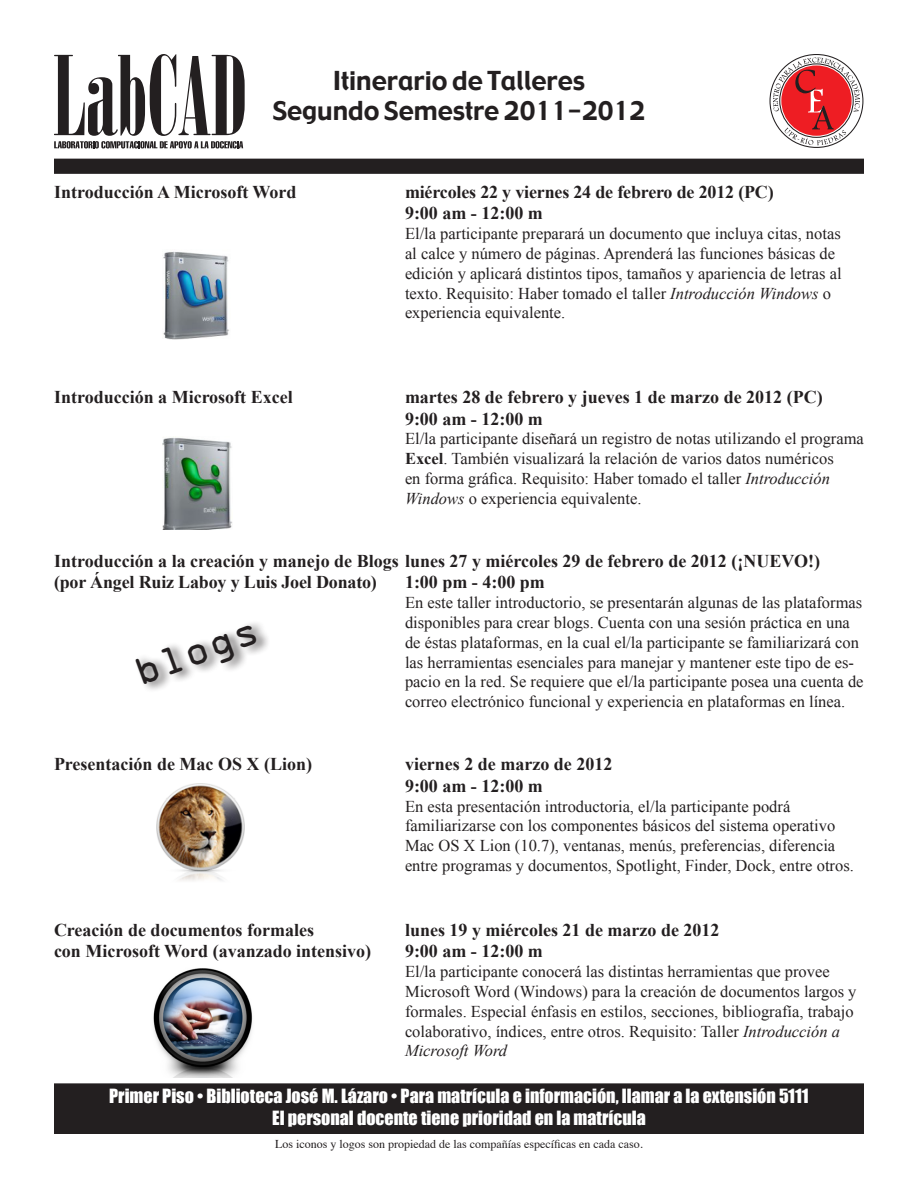
<style>
.page{position:relative;width:918px;height:1188px;background:#fff}
.page>*{position:absolute;margin:0;border:0;box-sizing:border-box;transform-origin:0 0}
.t1{font:36px "OCRA Std";color:#231f20}
.t2{font:25.5px "Gadget";color:#231f20}
.t3{font:700 18px/21.6px "Times New Roman";color:#231f20}
.t4{font:18px "Impact";color:#fff}
.t5{font:16.5px/19.8px "Times New Roman";color:#231f20}
.t6{font:12px "Times";color:#231f20}
.s1{font-style:italic}
.s2{font-weight:700}
</style>
<div class="page">
<div style="left:55px;top:1084px;width:808px;height:49px;background:#231f20"></div>
<div style="left:54px;top:1083px;width:810px;height:51px;border:2px solid #231f20"></div>
<svg style="left:54px;top:54px;width:191px;height:94px"></svg>
<svg style="left:773px;top:57px;width:87px;height:88px"></svg>
<div style="left:55px;top:159px;width:808px;height:14px;background:#231f20"></div>
<div style="left:54px;top:159px;width:810px;height:15px;border:2px solid #231f20"></div>
<img style="left:163px;top:251px;width:66px;height:89px">
<img style="left:163px;top:437px;width:69px;height:93px">
<img style="left:153px;top:968px;width:100px;height:110px">
<img style="left:157px;top:783px;width:87px;height:98px">
<div style="left:134px;top:620px;width:137px;height:73px;background:#231f20;opacity:.75"></div>
<p class="t2" style="left:333px;top:64px;width:254px">Itinerario de Talleres</p>
<p class="t2" style="left:273px;top:94px;width:374px">Segundo Semestre 2011-2012</p>
<p class="t3" style="left:54px;top:181px;width:244px">Introducción A Microsoft Word</p>
<p class="t3" style="left:405px;top:181px;width:370px">miércoles 22 y viernes 24 de febrero de 2012 (PC)<br>9:00 am - 12:00 m</p>
<p class="t5" style="left:405px;top:224px;width:438px">El/la participante preparará un documento que incluya citas, notas al calce y número de páginas. Aprenderá las funciones básicas de edición y aplicará distintos tipos, tamaños y apariencia de letras al texto. Requisito: Haber tomado el taller <span class="s1">Introducción Windows</span> o experiencia equivalente.</p>
<p class="t3" style="left:54px;top:386px;width:240px">Introducción a Microsoft Excel</p>
<p class="t3" style="left:405px;top:386px;width:419px">martes 28 de febrero y jueves 1 de marzo de 2012 (PC)<br>9:00 am - 12:00 m</p>
<p class="t5" style="left:405px;top:429px;width:460px">El/la participante diseñará un registro de notas utilizando el programa <span class="s2">Excel</span>. También visualizará la relación de varios datos numéricos<br>en forma gráfica. Requisito: Haber tomado el taller <span class="s1">Introducción Windows</span> o experiencia equivalente.</p>
<p class="t3" style="left:54px;top:550px;width:768px">Introducción a la creación y manejo de Blogs lunes 27 y miércoles 29 de febrero de 2012 (¡NUEVO!)</p>
<p class="t3" style="left:54px;top:571px;width:324px">(por Ángel Ruiz Laboy y Luis Joel Donato)</p>
<p class="t3" style="left:405px;top:571px;width:141px">1:00 pm - 4:00 pm</p>
<p class="t5" style="left:405px;top:593px;width:460px">En este taller introductorio, se presentarán algunas de las plataformas disponibles para crear blogs. Cuenta con una sesión práctica en una de éstas plataformas, en la cual el/la participante se familiarizará con las herramientas esenciales para manejar y mantener este tipo de es&shy;pacio en la red. Se requiere que el/la participante posea una cuenta de correo electrónico funcional y experiencia en plataformas en línea.</p>
<p class="t1" style="left:130px;top:658px;width:131px;rotate:-20deg">blogs</p>
<p class="t3" style="left:54px;top:753px;width:260px">Presentación de Mac OS X (Lion)</p>
<p class="t3" style="left:405px;top:753px;width:209px">viernes 2 de marzo de 2012<br>9:00 am - 12:00 m</p>
<p class="t5" style="left:405px;top:796px;width:450px">En esta presentación introductoria, el/la participante podrá familiarizarse con los componentes básicos del sistema operativo Mac OS X Lion (10.7), ventanas, menús, preferencias, diferencia entre programas y documentos, Spotlight, Finder, Dock, entre otros.</p>
<p class="t3" style="left:54px;top:919px;width:262px">Creación de documentos formales</p>
<p class="t3" style="left:405px;top:919px;width:316px">lunes 19 y miércoles 21 de marzo de 2012</p>
<p class="t3" style="left:54px;top:940px;width:319px">con Microsoft Word (avanzado intensivo)</p>
<p class="t3" style="left:405px;top:940px;width:139px">9:00 am - 12:00 m</p>
<p class="t5" style="left:405px;top:962px;width:453px">El/la participante conocerá las distintas herramientas que provee Microsoft Word (Windows) para la creación de documentos largos y formales. Especial énfasis en estilos, secciones, bibliografía, trabajo colaborativo, índices, entre otros. Requisito: Taller <span class="s1">Introducción a Microsoft Word</span></p>
<p class="t4" style="left:109px;top:1082px;width:701px">Primer Piso • Biblioteca José M. Lázaro • Para matrícula e información, llamar a la extensión 5111</p>
<p class="t4" style="left:272px;top:1104px;width:375px">El personal docente tiene prioridad en la matrícula</p>
<p class="t6" style="left:275px;top:1133px;width:369px">Los iconos y logos son propiedad de las compañías específicas en cada caso.</p>
</div>
